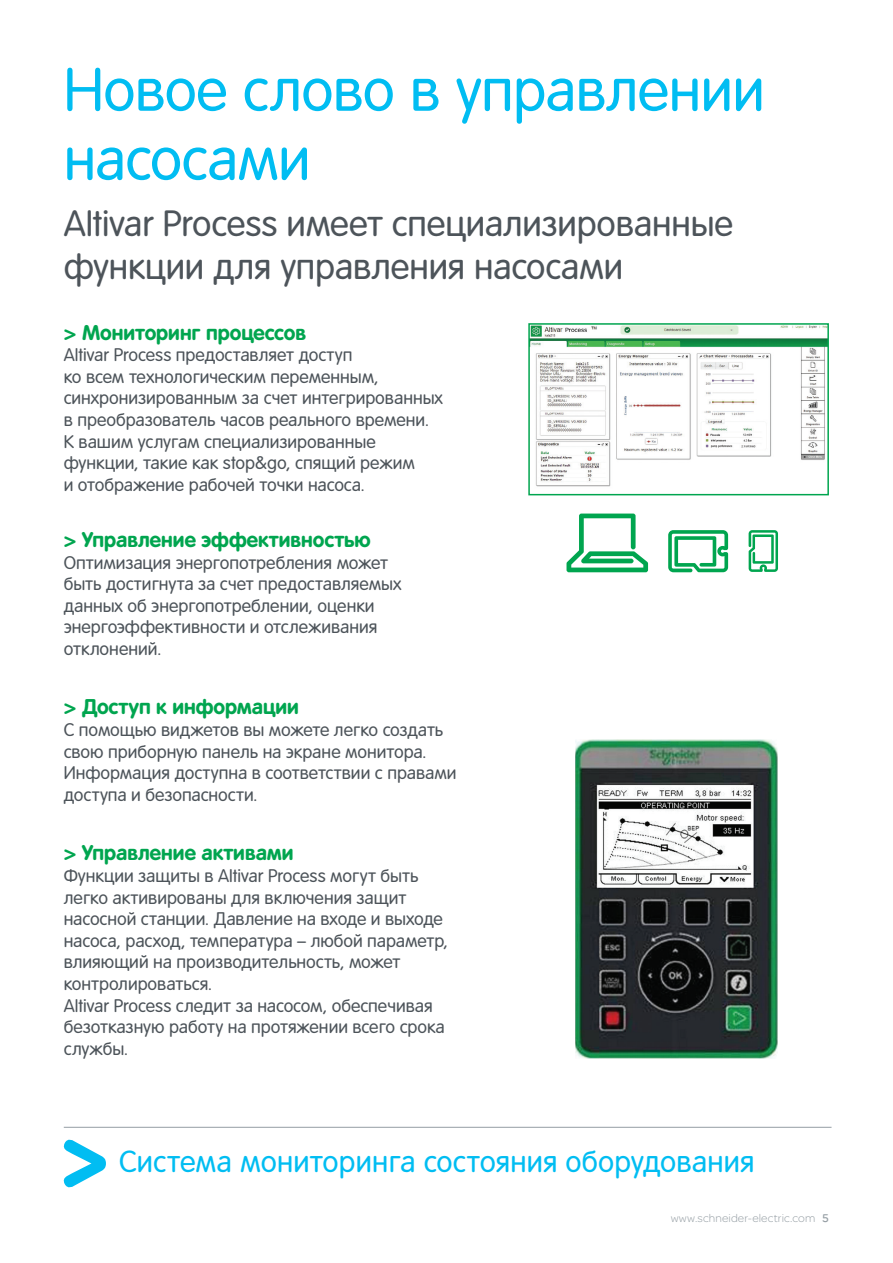
<style>
.page{position:relative;width:893px;height:1263px;background:#fff}
.page>*{position:absolute;margin:0;border:0;box-sizing:border-box;transform-origin:0 0}
.t1{font:60px/69px "Rotonda";letter-spacing:-.01em;color:#01bdf2}
.t2{font:36px/43.2px "Rotonda";letter-spacing:-.005em;color:#4d545a}
.t3{font:30px "Rotonda";letter-spacing:.005em;color:#01bdf2}
.t4{font:700 21px "Rotonda";color:#00a54f}
.t5{font:18px/21.6px "Rotonda";color:#4d545a}
.t6{font:300 12px "SE Optimist";letter-spacing:.01em;color:#959ea4}
.s1{font-weight:400}
</style>
<div class="page">
<svg style="left:63px;top:1139px;width:43px;height:49px"></svg>
<hr style="left:64px;top:1127px;width:767px;height:1px;background:#959ea4">
<img style="left:531px;top:326px;width:295px;height:161px">
<div style="left:528px;top:323px;width:301px;height:172px;border:2px solid #00a54f"></div>
<img style="left:576px;top:740px;width:202px;height:318px">
<svg style="left:668px;top:530px;width:60px;height:42px"></svg>
<svg style="left:749px;top:530px;width:29px;height:42px"></svg>
<svg style="left:566px;top:513px;width:82px;height:59px"></svg>
<h1 class="t1" style="left:64px;top:56px;width:702px">Новое слово в управлении насосами</h1>
<h2 class="t2" style="left:64px;top:202px;width:671px">Altivar Process имеет специализированные функции для управления насосами</h2>
<p class="t4" style="left:64px;top:320px;width:244px">&gt; Мониторинг процессов</p>
<p class="t5" style="left:64px;top:344px;width:381px">Altivar Process предоставляет доступ<br>ко всем технологическим переменным, синхронизированным за счет интегрированных в преобразователь часов реального времени.<br>К вашим услугам специализированные функции, такие как stop&amp;go, спящий режим<br>и отображение рабочей точки насоса.</p>
<p class="t4" style="left:64px;top:527px;width:309px">&gt; Управление эффективностью</p>
<p class="t5" style="left:64px;top:551px;width:339px">Оптимизация энергопотребления может быть достигнута за счет предоставляемых данных об энергопотреблении, оценки энергоэффективности и отслеживания отклонений.</p>
<p class="t4" style="left:64px;top:695px;width:237px">&gt; Доступ к информации</p>
<p class="t5" style="left:64px;top:719px;width:394px">С помощью виджетов вы можете легко создать свою приборную панель на экране монитора.<br>Информация доступна в соответствии с правами доступа и безопасности.</p>
<p class="t4" style="left:64px;top:841px;width:231px">&gt; Управление активами</p>
<p class="t5" style="left:64px;top:865px;width:386px">Функции защиты в Altivar Process могут быть легко активированы для включения защит насосной станции. Давление на входе и выходе насоса, расход, температура – любой параметр, влияющий на производительность, может контролироваться.<br>Altivar Process следит за насосом, обеспечивая безотказную работу на протяжении всего срока службы.</p>
<h3 class="t3" style="left:119px;top:1144px;width:637px">Система мониторинга состояния оборудования</h3>
<p class="t6" style="left:671px;top:1210px;width:160px">www.schneider-electric.com <span class="s1">5</span></p>
</div>
